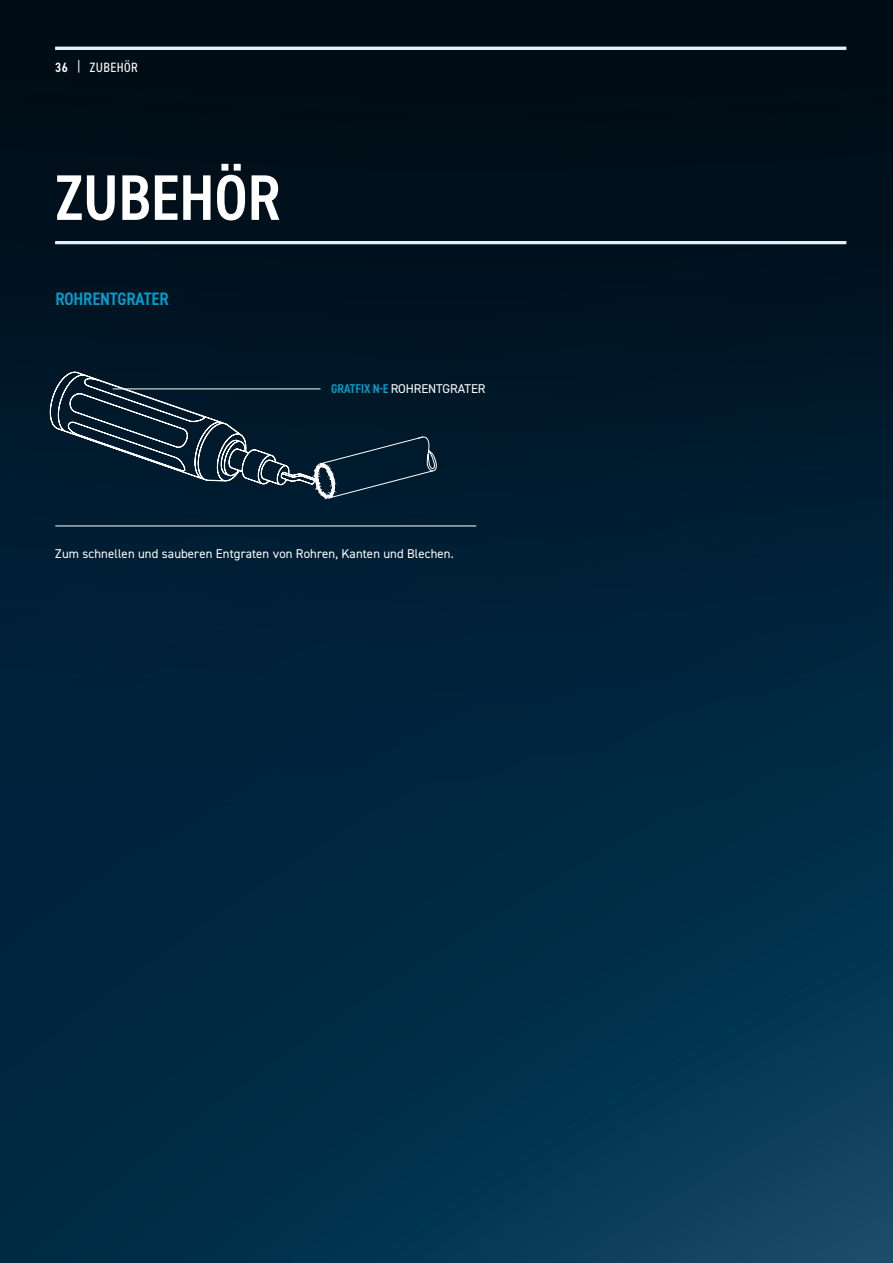
<style>
.page{position:relative;width:893px;height:1263px;background:#fff}
.page>*{position:absolute;margin:0;border:0;box-sizing:border-box;transform-origin:0 0}
.t1{font:600 condensed 64.5px "DIN2014";letter-spacing:-.005em;color:#fff}
.t2{font:600 condensed 18px "DIN2014";letter-spacing:-.01em;color:#00a0d1}
.t3{font:condensed 13.5px "DIN2014";letter-spacing:.03em;color:#fff}
.t4{font:12.75px "DIN2014";letter-spacing:.01em;color:#fff}
.t5{font:12.75px "DIN2014";letter-spacing:-.01em;color:#fff}
.s1{font-weight:600}
.s2{font-weight:600;font-stretch:condensed;color:#00a0d1}
</style>
<div class="page">
<img style="left:0;top:0;width:893px;height:1263px">
<svg style="left:50px;top:371px;width:387px;height:147px;background:#0f2738"></svg>
<hr style="left:113px;top:389px;width:208px;height:1px;background:#fff">
<hr style="left:55px;top:47px;width:791px;height:3px;background:#e2f2f6">
<hr style="left:55px;top:241px;width:791px;height:3px;background:#e2f2f6">
<hr style="left:55px;top:526px;width:421px;height:1px;background:#fff">
<p class="t3" style="left:55px;top:59px;width:84px"><span class="s1">36</span> | ZUBEHÖR</p>
<h1 class="t1" style="left:55px;top:155px;width:227px">ZUBEHÖR</h1>
<h2 class="t2" style="left:55px;top:287px;width:115px">ROHRENTGRATER</h2>
<p class="t5" style="left:331px;top:380px;width:156px"><span class="s2">GRATFIX N-E</span> ROHRENTGRATER</p>
<p class="t4" style="left:55px;top:545px;width:400px">Zum schnellen und sauberen Entgraten von Rohren, Kanten und Blechen.</p>
</div>
